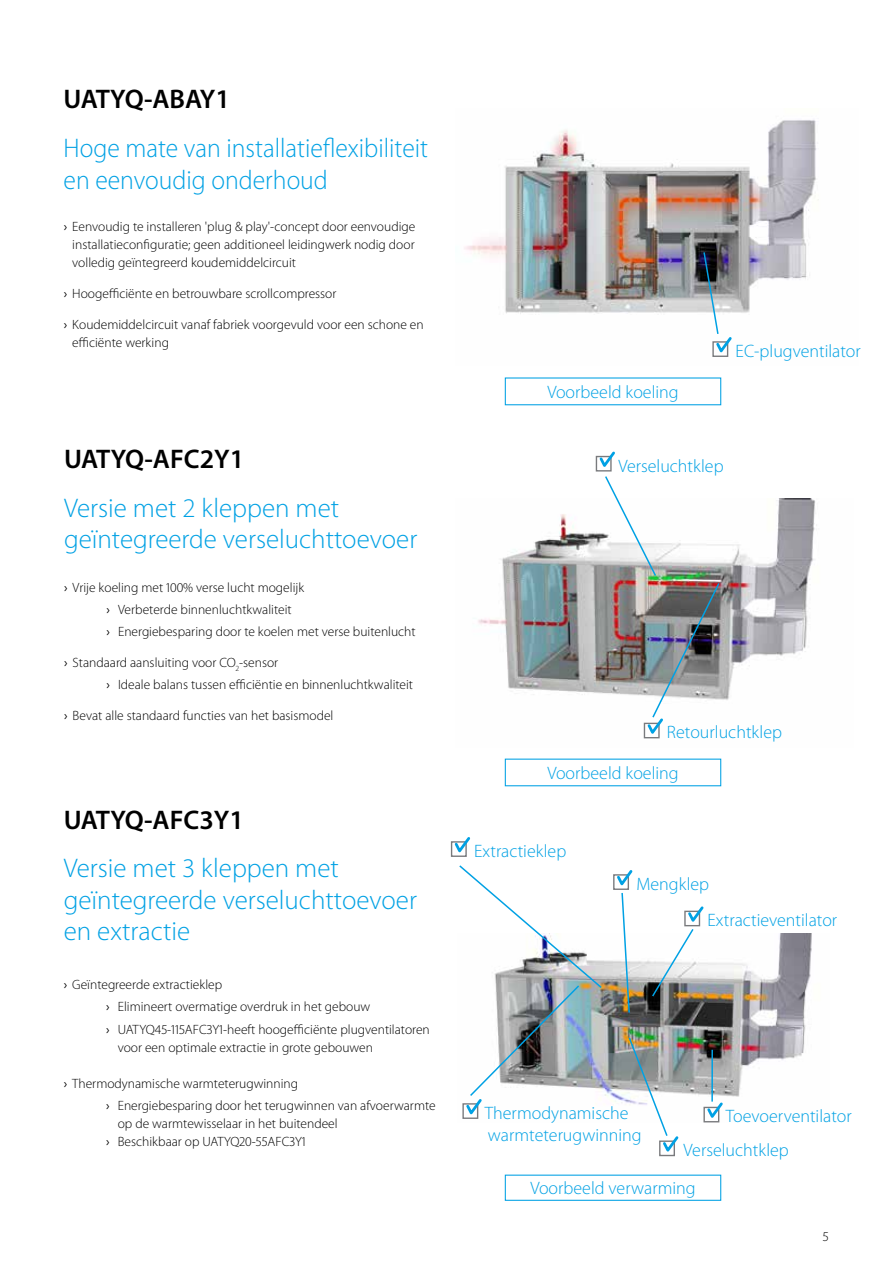
<style>
.page{position:relative;width:893px;height:1263px;background:#fff}
.page>*{position:absolute;margin:0;border:0;box-sizing:border-box;transform-origin:0 0}
.t1{font:300 27px/31.5px "Myriad Pro";color:#00a1e4}
.t2{font:300 27px/31.5px "Myriad Pro";color:#00a1e4;scale:.95 1}
.t3{font:600 27px "Myriad Pro";color:#000}
.t4{font:600 27px "Myriad Pro";letter-spacing:-.02em;color:#000}
.t5{font:300 18px/36.5px "Myriad Pro";color:#00a1e4}
.t6{font:300 13.5px/22.2px "Myriad Pro";color:#000}
.s1{font-weight:400}
</style>
<div class="page">
<img style="left:464px;top:120px;width:355px;height:237px">
<img style="left:478px;top:499px;width:339px;height:240px">
<img style="left:478px;top:933px;width:334px;height:186px">
<hr style="left:711px;top:1050px;width:2px;height:51px;background:#00a1e4">
<div style="left:712px;top:341px;width:16px;height:16px;border:1px solid #797a7d"></div>
<svg style="left:702px;top:251px;width:32px;height:105px"></svg>
<div style="left:596px;top:456px;width:16px;height:15px;border:1px solid #797a7d"></div>
<img style="left:597px;top:451px;width:124px;height:287px">
<div style="left:451px;top:841px;width:16px;height:16px;border:1px solid #797a7d"></div>
<svg style="left:452px;top:837px;width:19px;height:19px"></svg>
<div style="left:613px;top:874px;width:16px;height:16px;border:1px solid #797a7d"></div>
<svg style="left:615px;top:870px;width:20px;height:144px"></svg>
<svg style="left:651px;top:906px;width:55px;height:92px"></svg>
<div style="left:659px;top:1140px;width:16px;height:16px;border:1px solid #797a7d"></div>
<img style="left:627px;top:1036px;width:54px;height:119px">
<div style="left:703px;top:1107px;width:16px;height:15px;border:1px solid #797a7d"></div>
<svg style="left:705px;top:1100px;width:20px;height:22px"></svg>
<div style="left:462px;top:1103px;width:16px;height:16px;border:1px solid #797a7d"></div>
<svg style="left:459px;top:865px;width:144px;height:253px"></svg>
<div style="left:505px;top:1174px;width:216px;height:27px;border:1px solid #00a1e4"></div>
<h1 class="t4" style="left:64px;top:82px;width:168px">UATYQ-ABAY1</h1>
<h1 class="t2" style="left:64px;top:133px;width:385px">Hoge mate van installatieflexibiliteit en eenvoudig onderhoud</h1>
<p class="t6" style="left:72px;top:218px;width:345px;line-height:18px;text-align:justify;text-indent:-9px"><span class="s1">›</span> Eenvoudig te installeren 'plug &amp; play'-concept door eenvoudige installatieconfiguratie; geen additioneel leidingwerk nodig door volledig geïntegreerd koudemiddelcircuit</p>
<p class="t6" style="left:64px;top:282px;width:274px"><span class="s1">›</span> Hoogefficiënte en betrouwbare scrollcompressor</p>
<p class="t6" style="left:72px;top:315px;width:353px;line-height:18px;text-indent:-9px"><span class="s1">›</span> Koudemiddelcircuit vanaf fabriek voorgevuld voor een schone en efficiënte werking</p>
<h1 class="t3" style="left:64px;top:442px;width:182px">UATYQ-AFC2Y1</h1>
<h1 class="t1" style="left:64px;top:492px;width:355px">Versie met 2 kleppen met geïntegreerde verseluchttoevoer</h1>
<p class="t6" style="left:107px;top:576px;width:311px;text-indent:-43px"><span class="s1">›</span> Vrije koeling met 100% verse lucht mogelijk<br><span class="s1">›</span> Verbeterde binnenluchtkwaliteit<br><span class="s1">›</span> Energiebesparing door te koelen met verse buitenlucht</p>
<p class="t6" style="left:107px;top:652px;width:308px;text-indent:-43px"><span class="s1">›</span> Standaard aansluiting voor CO<sub>2</sub>-sensor<br><span class="s1">›</span> Ideale balans tussen efficiëntie en binnenluchtkwaliteit</p>
<p class="t6" style="left:64px;top:705px;width:271px"><span class="s1">›</span> Bevat alle standaard functies van het basismodel</p>
<h1 class="t3" style="left:64px;top:802px;width:182px">UATYQ-AFC3Y1</h1>
<h1 class="t1" style="left:64px;top:853px;width:355px">Versie met 3 kleppen met geïntegreerde verseluchttoevoer en extractie</h1>
<p class="t6" style="left:106px;top:974px;width:325px;text-indent:-43px"><span class="s1">›</span> Geïntegreerde extractieklep<br><span class="s1">›</span> Elimineert overmatige overdruk in het gebouw<br><span class="s1">›</span> UATYQ45-115AFC3Y1-heeft hoogefficiënte plugventilatoren</p>
<p class="t6" style="left:118px;top:1036px;width:257px">voor een optimale extractie in grote gebouwen</p>
<p class="t6" style="left:106px;top:1072px;width:331px;text-indent:-43px"><span class="s1">›</span> Thermodynamische warmteterugwinning<br><span class="s1">›</span> Energiebesparing door het terugwinnen van afvoerwarmte</p>
<p class="t6" style="left:106px;top:1114px;width:233px;line-height:18px;text-indent:11px">op de warmtewisselaar in het buitendeel <span class="s1">›</span> Beschikbaar op UATYQ20-55AFC3Y1</p>
<h2 class="t5" style="left:547px;top:374px;width:133px">Voorbeeld koeling</h2>
<h2 class="t5" style="left:736px;top:333px;width:127px">EC-plugventilator</h2>
<h2 class="t5" style="left:618px;top:448px;width:107px">Verseluchtklep</h2>
<h2 class="t5" style="left:667px;top:714px;width:117px">Retourluchtklep</h2>
<h2 class="t5" style="left:547px;top:755px;width:133px">Voorbeeld koeling</h2>
<h2 class="t5" style="left:474px;top:833px;width:94px">Extractieklep</h2>
<h2 class="t5" style="left:707px;top:866px;width:131px;text-indent:-71px">Mengklep<br>Extractieventilator</h2>
<h2 class="t5" style="left:485px;top:1102px;width:158px;line-height:21.6px">Thermodynamische warmteterugwinning</h2>
<h2 class="t5" style="left:726px;top:1098px;width:127px">Toevoerventilator</h2>
<h2 class="t5" style="left:684px;top:1132px;width:107px">Verseluchtklep</h2>
<h2 class="t5" style="left:530px;top:1170px;width:167px">Voorbeeld verwarming</h2>
<p class="t6" style="left:823px;top:1225px;width:8px">5</p>
</div>
